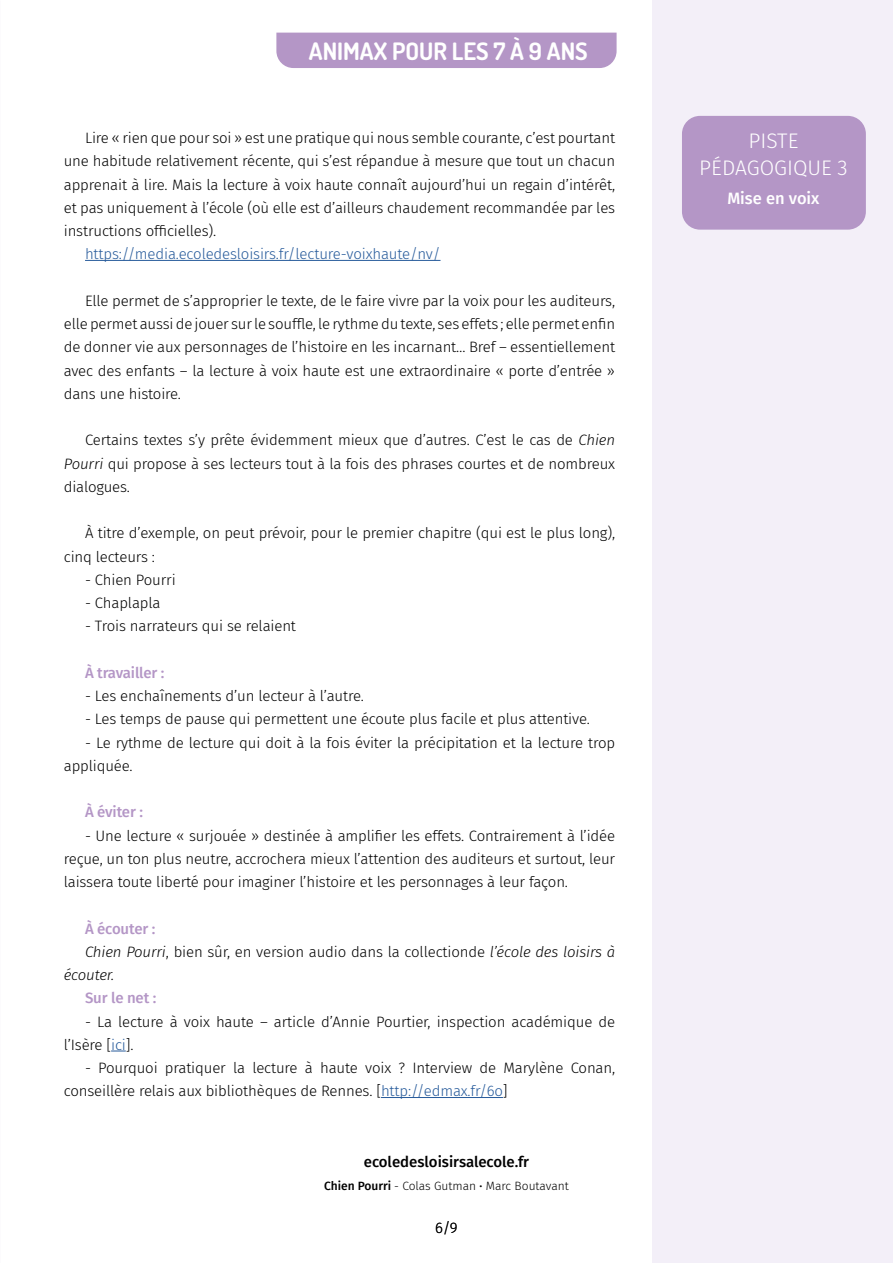
<style>
.page{position:relative;width:893px;height:1263px;background:#fff}
.page>*{position:absolute;margin:0;border:0;box-sizing:border-box;transform-origin:0 0}
.t1{font:700 24px "Dosis";color:#fff}
.t2{font:300 21px/27px "Fira Sans";color:#fff;text-align:center}
.t3{font:500 16.5px "Fira Sans";color:#fff}
.t4{font:300 15px/23.2px "Fira Sans";letter-spacing:-.01em;color:#000;text-align:justify}
.t5{font:300 15px "Fira Sans";letter-spacing:-.01em;color:#275b9b}
.t6{font:500 15px "Fira Sans";letter-spacing:-.01em;color:#b496c6}
.t7{font:500 15px "Fira Sans";color:#000}
.t8{font:italic 300 15px "Fira Sans";letter-spacing:-.015em;color:#000}
.t9{font:300 12px "Fira Sans";color:#000}
.s1{font-style:italic}
.s2{color:#275b9b}
.s3{font-weight:500}
</style>
<div class="page">
<div style="left:652px;top:0;width:241px;height:1263px;background:#f3eff8"></div>
<div style="left:276px;top:33px;width:341px;height:35px;background:#b496c6"></div>
<div style="left:682px;top:116px;width:184px;height:114px;background:#b496c6;border-radius:18px"></div>
<hr style="left:85px;top:260px;width:355px;height:1px;background:#275b9b">
<svg style="left:111px;top:1051px;width:15px;height:1px"></svg>
<hr style="left:381px;top:1097px;width:122px;height:1px;background:#275b9b">
<h1 class="t1" style="left:309px;top:35px;width:280px">ANIMAX POUR LES 7 À 9 ANS</h1>
<p class="t4" style="left:64px;top:126px;width:553px;text-indent:21px">Lire « rien que pour soi » est une pratique qui nous semble courante, c’est pourtant une habitude relativement récente, qui s’est répandue à mesure que tout un chacun apprenait à lire. Mais la lecture à voix haute connaît aujourd’hui un regain d’intérêt, et pas uniquement à l’école (où elle est d’ailleurs chaudement recommandée par les instructions officielles).</p>
<p class="t5" style="left:85px;top:243px;width:357px">https://media.ecoledesloisirs.fr/lecture-voixhaute/nv/</p>
<p class="t4" style="left:64px;top:289px;width:553px;text-indent:21px">Elle permet de s’approprier le texte, de le faire vivre par la voix pour les auditeurs, elle permet aussi de jouer sur le souffle, le rythme du texte, ses effets ; elle permet enfin de donner vie aux personnages de l’histoire en les incarnant… Bref – essentiellement avec des enfants – la lecture à voix haute est une extraordinaire « porte d’entrée » dans une histoire.</p>
<p class="t4" style="left:64px;top:428px;width:553px;text-indent:21px">Certains textes s’y prête évidemment mieux que d’autres. C’est le cas de <span class="s1">Chien Pourri</span> qui propose à ses lecteurs tout à la fois des phrases courtes et de nombreux dialogues.</p>
<p class="t4" style="left:64px;top:521px;width:553px;text-indent:21px">À titre d’exemple, on peut prévoir, pour le premier chapitre (qui est le plus long), cinq lecteurs :</p>
<p class="t4" style="left:85px;top:568px;width:92px">- Chien Pourri</p>
<p class="t4" style="left:85px;top:591px;width:77px">- Chaplapla</p>
<p class="t4" style="left:85px;top:614px;width:213px">- Trois narrateurs qui se relaient</p>
<p class="t6" style="left:85px;top:660px;width:81px">À travailler :</p>
<p class="t4" style="left:85px;top:684px;width:280px">- Les enchaînements d’un lecteur à l’autre.</p>
<p class="t4" style="left:85px;top:707px;width:506px">- Les temps de pause qui permettent une écoute plus facile et plus attentive.</p>
<p class="t4" style="left:64px;top:731px;width:553px;text-indent:21px">- Le rythme de lecture qui doit à la fois éviter la précipitation et la lecture trop appliquée.</p>
<p class="t6" style="left:85px;top:800px;width:59px">À éviter :</p>
<p class="t4" style="left:64px;top:824px;width:553px;text-indent:21px">- Une lecture « surjouée » destinée à amplifier les effets. Contrairement à l’idée reçue, un ton plus neutre, accrochera mieux l’attention des auditeurs et surtout, leur laissera toute liberté pour imaginer l’histoire et les personnages à leur façon.</p>
<p class="t6" style="left:85px;top:916px;width:72px">À écouter :</p>
<p class="t4" style="left:85px;top:940px;width:532px"><span class="s1">Chien Pourri</span>, bien sûr, en version audio dans la collectionde <span class="s1">l’école des loisirs à</span></p>
<p class="t8" style="left:64px;top:964px;width:52px">écouter.</p>
<p class="t6" style="left:85px;top:986px;width:73px">Sur le net :</p>
<p class="t4" style="left:64px;top:1010px;width:553px;text-indent:21px">- La lecture à voix haute – article d’Annie Pourtier, inspection académique de l’Isère [<span class="s2">ici</span>].</p>
<p class="t4" style="left:64px;top:1056px;width:553px;text-indent:21px">- Pourquoi pratiquer la lecture à haute voix ? Interview de Marylène Conan, conseillère relais aux bibliothèques de Rennes. [<span class="s2">http://edmax.fr/6o</span>]</p>
<p class="t7" style="left:364px;top:1150px;width:167px">ecoledesloisirsalecole.fr</p>
<p class="t9" style="left:324px;top:1177px;width:246px"><span class="s3">Chien Pourri</span> - Colas Gutman <span class="s3">·</span> Marc Boutavant</p>
<p class="t4" style="left:435px;top:1216px;width:24px">6/9</p>
<h2 class="t2" style="left:699px;top:127px;width:150px">PISTE<br>PÉDAGOGIQUE 3</h2>
<p class="t3" style="left:727px;top:185px;width:94px">Mise en voix</p>
</div>
